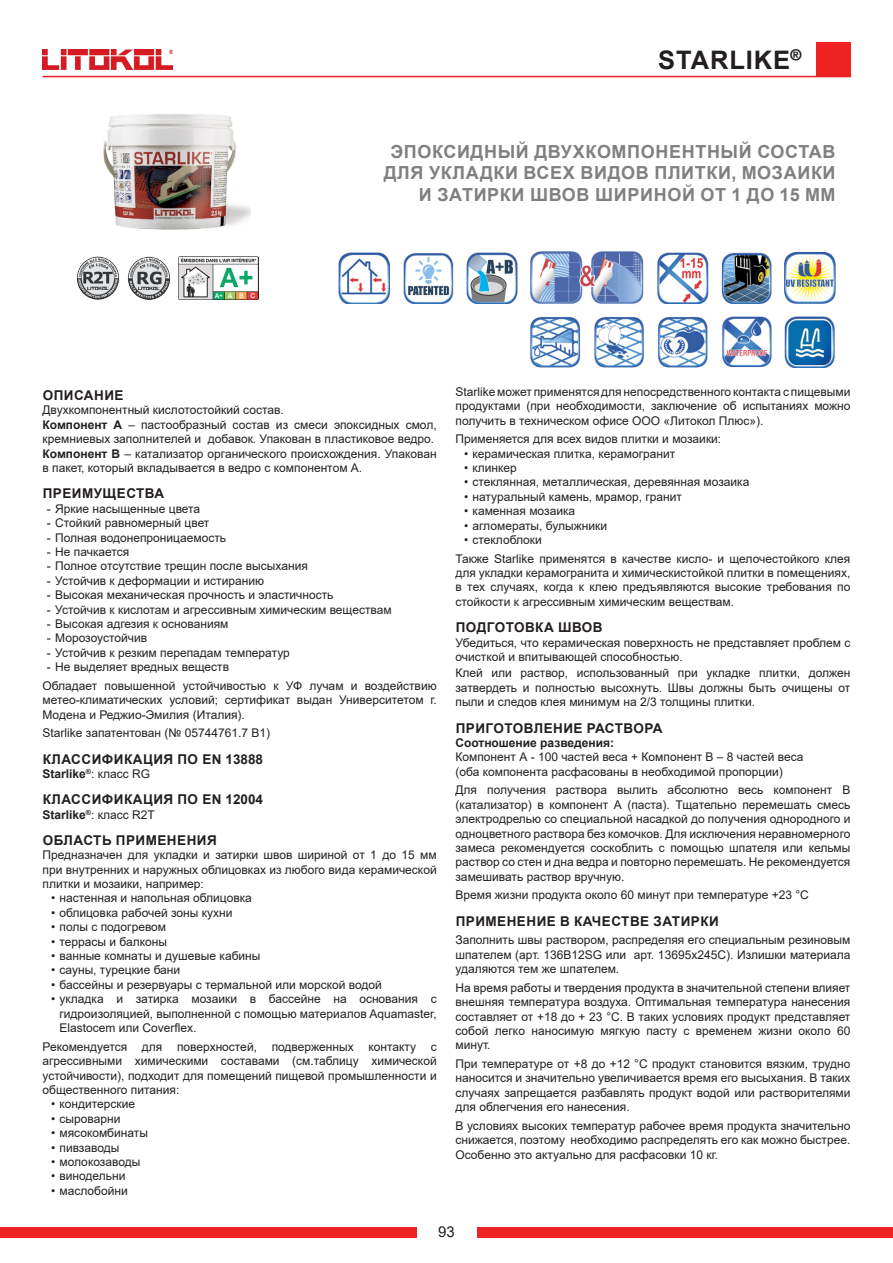
<style>
.page{position:relative;width:893px;height:1263px;background:#fff}
.page>*{position:absolute;margin:0;border:0;box-sizing:border-box;transform-origin:0 0}
.название_материала{font:700 25.5px "Arial";letter-spacing:.035em;color:#231f20}
.t1{font:700 18px "Arial";letter-spacing:.035em;color:#808080}
.t2{font:15px "Arial";color:#231f20}
.Заглавия_в_основ_тек{font:700 13.5px "Arial";letter-spacing:.035em;color:#231f20}
.Основной_текст_в_таб{font:12px/14.4px "Arial";color:#231f20;text-align:justify}
.Основной_текст_в_таб-2{font:700 12px "Arial";color:#231f20}
.s1{font-weight:700}
.s2{font-weight:400}
</style>
<div class="page">
<div style="left:816px;top:43px;width:34px;height:34px;background:#ee2123"></div>
<img style="left:43px;top:50px;width:129px;height:19px">
<hr style="left:43px;top:76px;width:807px;height:1px;background:#ee2123">
<div style="left:0;top:1227px;width:893px;height:10px;background:#ee2123"></div>
<div style="left:417px;top:1220px;width:59px;height:23px;background:#fff"></div>
<img style="left:128px;top:257px;width:42px;height:42px">
<img style="left:77px;top:257px;width:42px;height:42px">
<img style="left:179px;top:257px;width:80px;height:42px">
<img style="left:403px;top:252px;width:50px;height:51px">
<img style="left:338px;top:252px;width:51px;height:51px">
<img style="left:466px;top:252px;width:51px;height:51px">
<img style="left:530px;top:316px;width:51px;height:51px">
<img style="left:594px;top:316px;width:50px;height:51px">
<img style="left:657px;top:252px;width:51px;height:51px">
<img style="left:657px;top:316px;width:51px;height:51px">
<img style="left:721px;top:252px;width:51px;height:51px">
<img style="left:722px;top:316px;width:50px;height:51px">
<img style="left:785px;top:252px;width:51px;height:51px">
<img style="left:785px;top:316px;width:50px;height:51px">
<img style="left:103px;top:114px;width:147px;height:116px">
<img style="left:530px;top:251px;width:114px;height:53px">
<p class="название_материала" style="left:658px;top:42px;width:145px">STARLIKE<sup>®</sup></p>
<p class="t1" style="left:390px;top:139px;width:447px">ЭПОКСИДНЫЙ ДВУХКОМПОНЕНТНЫЙ СОСТАВ</p>
<p class="t1" style="left:384px;top:160px;width:453px">ДЛЯ УКЛАДКИ ВСЕХ ВИДОВ ПЛИТКИ, МОЗАИКИ</p>
<p class="t1" style="left:419px;top:182px;width:418px">И ЗАТИРКИ ШВОВ ШИРИНОЙ ОТ 1 ДО 15 ММ</p>
<p class="Заглавия_в_основ_тек" style="left:43px;top:386px;width:82px">ОПИСАНИЕ</p>
<p class="Основной_текст_в_таб" style="left:43px;top:403px;width:243px">Двухкомпонентный кислотостойкий состав.</p>
<p class="Основной_текст_в_таб" style="left:43px;top:417px;width:396px"><span class="s1">Компонент А</span> – пастообразный состав из смеси эпоксидных смол, кремниевых заполнителей и добавок. Упакован в пластиковое ведро.</p>
<p class="Основной_текст_в_таб" style="left:43px;top:446px;width:396px"><span class="s1">Компонент В</span> – катализатор органического происхождения. Упакован в пакет, который вкладывается в ведро с компонентом А.</p>
<p class="Заглавия_в_основ_тек" style="left:43px;top:484px;width:123px">ПРЕИМУЩЕСТВА</p>
<p class="Основной_текст_в_таб" style="left:47px;top:501px;width:155px">- Яркие насыщенные цвета</p>
<p class="Основной_текст_в_таб" style="left:47px;top:516px;width:164px">- Стойкий равномерный цвет</p>
<p class="Основной_текст_в_таб" style="left:47px;top:530px;width:181px">- Полная водонепроницаемость</p>
<p class="Основной_текст_в_таб" style="left:47px;top:544px;width:84px">- Не пачкается</p>
<p class="Основной_текст_в_таб" style="left:47px;top:559px;width:263px">- Полное отсутствие трещин после высыхания</p>
<p class="Основной_текст_в_таб" style="left:47px;top:573px;width:219px">- Устойчив к деформации и истиранию</p>
<p class="Основной_текст_в_таб" style="left:47px;top:588px;width:288px">- Высокая механическая прочность и эластичность</p>
<p class="Основной_текст_в_таб" style="left:47px;top:602px;width:346px">- Устойчив к кислотам и агрессивным химическим веществам</p>
<p class="Основной_текст_в_таб" style="left:47px;top:616px;width:183px">- Высокая адгезия к основаниям</p>
<p class="Основной_текст_в_таб" style="left:47px;top:631px;width:102px">- Морозоустойчив</p>
<p class="Основной_текст_в_таб" style="left:47px;top:645px;width:245px">- Устойчив к резким перепадам температур</p>
<p class="Основной_текст_в_таб" style="left:47px;top:660px;width:184px">- Не выделяет вредных веществ</p>
<p class="Основной_текст_в_таб" style="left:43px;top:678px;width:396px">Обладает повышенной устойчивостью к УФ лучам и воздействию метео-климатических условий; сертификат выдан Университетом г.<br>Модена и Реджио-Эмилия (Италия).</p>
<p class="Основной_текст_в_таб" style="left:43px;top:726px;width:229px">Starlike запатентован (№ 05744761.7 В1)</p>
<p class="Заглавия_в_основ_тек" style="left:43px;top:749px;width:222px">КЛАССИФИКАЦИЯ ПО EN 13888</p>
<p class="Основной_текст_в_таб-2" style="left:43px;top:765px;width:109px">Starlike<sup>®</sup><span class="s2">: класс RG</span></p>
<p class="Заглавия_в_основ_тек" style="left:43px;top:790px;width:222px">КЛАССИФИКАЦИЯ ПО EN 12004</p>
<p class="Основной_текст_в_таб" style="left:43px;top:807px;width:114px"><span class="s1">Starlike</span><sup>®</sup>: класс R2T</p>
<p class="Заглавия_в_основ_тек" style="left:43px;top:830px;width:176px">ОБЛАСТЬ ПРИМЕНЕНИЯ</p>
<p class="Основной_текст_в_таб" style="left:43px;top:848px;width:396px">Предназначен для укладки и затирки швов шириной от 1 до 15 мм при внутренних и наружных облицовках из любого вида керамической плитки и мозаики, например:</p>
<p class="Основной_текст_в_таб" style="left:51px;top:891px;width:202px">• настенная и напольная облицовка</p>
<p class="Основной_текст_в_таб" style="left:51px;top:905px;width:183px">• облицовка рабочей зоны кухни</p>
<p class="Основной_текст_в_таб" style="left:51px;top:920px;width:117px">• полы с подогревом</p>
<p class="Основной_текст_в_таб" style="left:51px;top:934px;width:118px">• террасы и балконы</p>
<p class="Основной_текст_в_таб" style="left:51px;top:948px;width:211px">• ванные комнаты и душевые кабины</p>
<p class="Основной_текст_в_таб" style="left:51px;top:963px;width:131px">• сауны, турецкие бани</p>
<p class="Основной_текст_в_таб" style="left:51px;top:977px;width:332px">• бассейны и резервуары с термальной или морской водой</p>
<p class="Основной_текст_в_таб" style="left:60px;top:992px;width:379px;text-indent:-9px">• укладка и затирка мозаики в бассейне на основания с гидроизоляцией, выполненной с помощью материалов Aquamaster, Elastocem или Coverflex.</p>
<p class="Основной_текст_в_таб" style="left:43px;top:1039px;width:396px">Рекомендуется для поверхностей, подверженных контакту с агрессивными химическими составами (см.таблицу химической устойчивости), подходит для помещений пищевой промышленности и общественного питания:</p>
<p class="Основной_текст_в_таб" style="left:51px;top:1097px;width:86px">• кондитерские</p>
<p class="Основной_текст_в_таб" style="left:51px;top:1111px;width:71px">• сыроварни</p>
<p class="Основной_текст_в_таб" style="left:51px;top:1126px;width:98px">• мясокомбинаты</p>
<p class="Основной_текст_в_таб" style="left:51px;top:1140px;width:70px">• пивзаводы</p>
<p class="Основной_текст_в_таб" style="left:51px;top:1154px;width:91px">• молокозаводы</p>
<p class="Основной_текст_в_таб" style="left:51px;top:1169px;width:76px">• винодельни</p>
<p class="Основной_текст_в_таб" style="left:51px;top:1183px;width:78px">• маслобойни</p>
<p class="Основной_текст_в_таб" style="left:455px;top:384px;width:396px">Starlike может применятся для непосредственного контакта с пищевыми продуктами (при необходимости, заключение об испытаниях можно получить в техническом офисе ООО «Литокол Плюс»).</p>
<p class="Основной_текст_в_таб" style="left:455px;top:432px;width:267px">Применяется для всех видов плитки и мозаики:</p>
<p class="Основной_текст_в_таб" style="left:464px;top:446px;width:213px">• керамическая плитка, керамогранит</p>
<p class="Основной_текст_в_таб" style="left:464px;top:460px;width:54px">• клинкер</p>
<p class="Основной_текст_в_таб" style="left:464px;top:475px;width:287px">• стеклянная, металлическая, деревянная мозаика</p>
<p class="Основной_текст_в_таб" style="left:464px;top:489px;width:220px">• натуральный камень, мрамор, гранит</p>
<p class="Основной_текст_в_таб" style="left:464px;top:504px;width:113px">• каменная мозаика</p>
<p class="Основной_текст_в_таб" style="left:464px;top:518px;width:145px">• агломераты, булыжники</p>
<p class="Основной_текст_в_таб" style="left:464px;top:532px;width:79px">• стеклоблоки</p>
<p class="Основной_текст_в_таб" style="left:455px;top:551px;width:396px">Также Starlike применятся в качестве кисло- и щелочестойкого клея для укладки керамогранита и химическистойкой плитки в помещениях, в тех случаях, когда к клею предъявляются высокие требования по стойкости к агрессивным химическим веществам.</p>
<p class="Заглавия_в_основ_тек" style="left:456px;top:618px;width:148px">ПОДГОТОВКА ШВОВ</p>
<p class="Основной_текст_в_таб" style="left:455px;top:635px;width:396px">Убедиться, что керамическая поверхность не представляет проблем с очисткой и впитывающей способностью.</p>
<p class="Основной_текст_в_таб" style="left:455px;top:666px;width:396px">Клей или раствор, использованный при укладке плитки, должен затвердеть и полностью высохнуть. Швы должны быть очищены от пыли и следов клея минимум на 2/3 толщины плитки.</p>
<p class="Заглавия_в_основ_тек" style="left:456px;top:718px;width:208px">ПРИГОТОВЛЕНИЕ РАСТВОРА</p>
<p class="Основной_текст_в_таб-2" style="left:455px;top:734px;width:160px">Соотношение разведения:</p>
<p class="Основной_текст_в_таб" style="left:455px;top:750px;width:349px">Компонент А - 100 частей веса + Компонент В – 8 частей веса</p>
<p class="Основной_текст_в_таб" style="left:455px;top:764px;width:329px">(оба компонента расфасованы в необходимой пропорции)</p>
<p class="Основной_текст_в_таб" style="left:455px;top:783px;width:396px">Для получения раствора вылить абсолютно весь компонент В (катализатор) в компонент А (паста). Тщательно перемешать смесь электродрелью со специальной насадкой до получения однородного и одноцветного раствора без комочков. Для исключения неравномерного замеса рекомендуется соскоблить с помощью шпателя или кельмы раствор со стен и дна ведра и повторно перемешать. Не рекомендуется замешивать раствор вручную.</p>
<p class="Основной_текст_в_таб" style="left:455px;top:888px;width:355px">Время жизни продукта около 60 минут при температуре +23 °C</p>
<p class="Заглавия_в_основ_тек" style="left:456px;top:911px;width:265px">ПРИМЕНЕНИЕ В КАЧЕСТВЕ ЗАТИРКИ</p>
<p class="Основной_текст_в_таб" style="left:455px;top:933px;width:396px">Заполнить швы раствором, распределяя его специальным резиновым шпателем (арт. 136В12SG или арт. 13695х245С). Излишки материала удаляются тем же шпателем.</p>
<p class="Основной_текст_в_таб" style="left:455px;top:980px;width:396px">На время работы и твердения продукта в значительной степени влияет внешняя температура воздуха. Оптимальная температура нанесения составляет от +18 до + 23 °C. В таких условиях продукт представляет собой легко наносимую мягкую пасту с временем жизни около 60 минут.</p>
<p class="Основной_текст_в_таб" style="left:455px;top:1056px;width:396px">При температуре от +8 до +12 °C продукт становится вязким, трудно наносится и значительно увеличивается время его высыхания. В таких случаях запрещается разбавлять продукт водой или растворителями для облегчения его нанесения.</p>
<p class="Основной_текст_в_таб" style="left:455px;top:1118px;width:396px">В условиях высоких температур рабочее время продукта значительно снижается, поэтому необходимо распределять его как можно быстрее.<br>Особенно это актуально для расфасовки 10 кг.</p>
<p class="t2" style="left:438px;top:1222px;width:18px">93</p>
</div>
